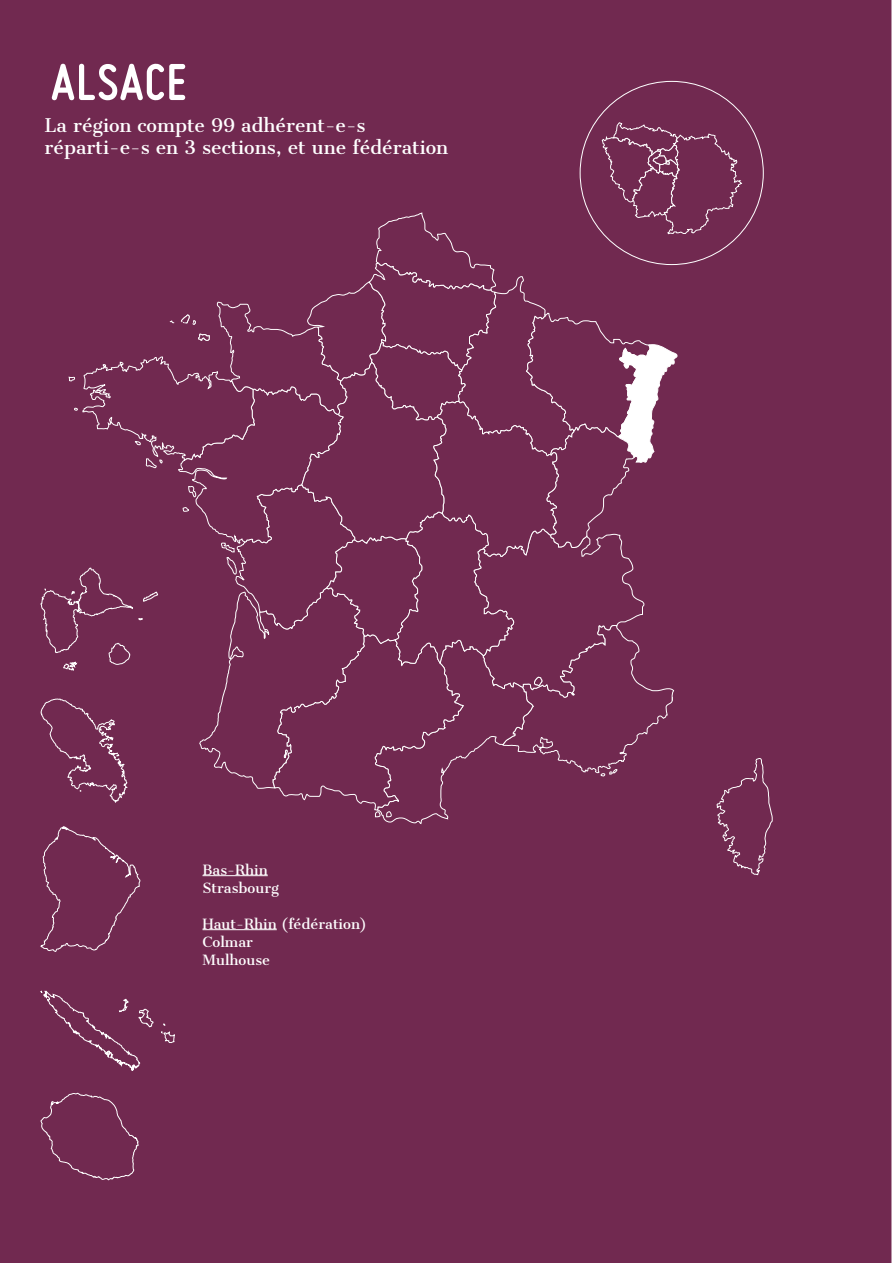
<style>
.page{position:relative;width:893px;height:1263px;background:#fff}
.page>*{position:absolute;margin:0;border:0;box-sizing:border-box;transform-origin:0 0}
.t1{font:700 54px "Miso";letter-spacing:.03em;color:#fff}
.cahpeau_page_carte{font:18px "Cantata One";color:#fff}
.t2{font:13.5px "Cantata One";color:#fff}
</style>
<div class="page">
<div style="left:0;top:0;width:892px;height:1263px;background:#712950"></div>
<svg style="left:40px;top:989px;width:135px;height:82px;background:#783459"></svg>
<svg style="left:40px;top:1092px;width:99px;height:88px;background:#763056"></svg>
<div style="left:580px;top:81px;width:183px;height:184px;background:#712950;border-radius:50%"></div>
<div style="left:40px;top:122px;width:733px;height:830px;background:#712950"></div>
<hr style="left:202px;top:875px;width:66px;height:1px;background:#fff">
<hr style="left:202px;top:929px;width:75px;height:1px;background:#fff">
<p class="t1" style="left:51px;top:51px;width:136px">ALSACE</p>
<p class="cahpeau_page_carte" style="left:45px;top:114px;width:322px">La région compte 99 adhérent-e-s</p>
<p class="cahpeau_page_carte" style="left:45px;top:136px;width:405px">réparti-e-s en 3 sections, et une fédération</p>
<p class="t2" style="left:202px;top:861px;width:67px">Bas-Rhin</p>
<p class="t2" style="left:202px;top:879px;width:78px">Strasbourg</p>
<p class="t2" style="left:202px;top:915px;width:166px">Haut-Rhin (fédération)</p>
<p class="t2" style="left:202px;top:933px;width:52px">Colmar</p>
<p class="t2" style="left:202px;top:951px;width:69px">Mulhouse</p>
</div>
